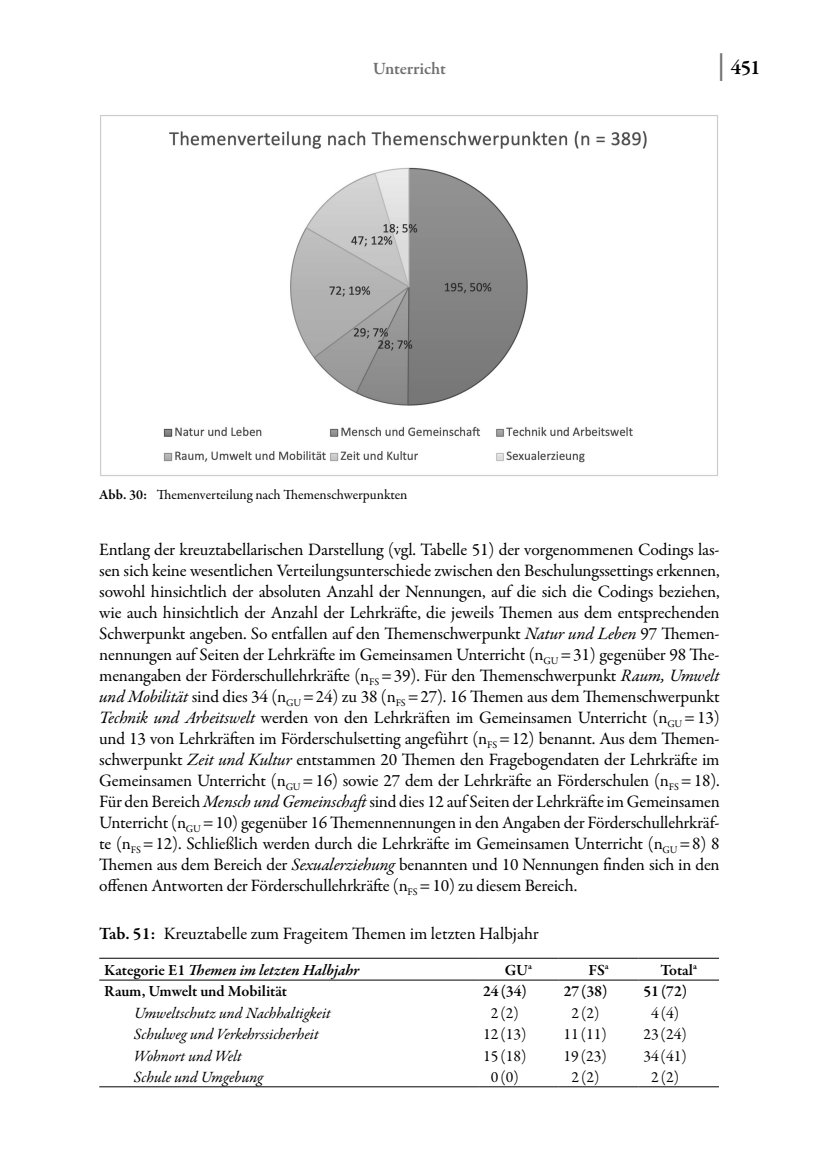
<style>
.page{position:relative;width:819px;height:1166px;background:#fff}
.page>*{position:absolute;margin:0;border:0;box-sizing:border-box;transform-origin:0 0}
.t1{font:600 21px "Garamond Premr Pro";color:#000}
.t2{font:17.5px/21px "Garamond Premr Pro";letter-spacing:-.01em;color:#000;text-align:justify}
.t3{font:600 17.5px "Garamond Premr Pro";letter-spacing:-.01em;color:#6f6f6f}
.t4{font:italic 15.75px "Garamond Premr Pro";letter-spacing:-.005em;color:#000}
.t5{font:15.75px "Garamond Premr Pro";color:#000}
.t6{font:600 15.75px "Garamond Premr Pro";color:#000}
.t7{font:italic 600 15.75px "Garamond Premr Pro";color:#000}
.t8{font:14px "Garamond Premr Pro";letter-spacing:-.005em;color:#000}
.s1{font-size:28px;color:#6f6f6f}
.s2{font-weight:600}
.s3{font-style:italic}
.s4{font-style:normal}
</style>
<div class="page">
<hr style="left:99px;top:1086px;width:379px;height:1px;background:#000">
<hr style="left:478px;top:1086px;width:80px;height:1px;background:#000">
<hr style="left:558px;top:1086px;width:80px;height:1px;background:#000">
<hr style="left:638px;top:1086px;width:81px;height:1px;background:#000">
<hr style="left:99px;top:979px;width:379px;height:1px;background:#000">
<hr style="left:478px;top:979px;width:80px;height:1px;background:#000">
<hr style="left:558px;top:979px;width:80px;height:1px;background:#000">
<hr style="left:638px;top:979px;width:81px;height:1px;background:#000">
<hr style="left:99px;top:958px;width:379px;height:1px;background:#000">
<hr style="left:478px;top:958px;width:80px;height:1px;background:#000">
<hr style="left:558px;top:958px;width:80px;height:1px;background:#000">
<hr style="left:638px;top:958px;width:81px;height:1px;background:#000">
<img style="left:100px;top:115px;width:618px;height:361px">
<p class="t3" style="left:373px;top:58px;width:75px">Unterricht</p>
<p class="t1" style="left:717px;top:55px;width:44px"><span class="s1">|</span> 451</p>
<p class="t8" style="left:99px;top:486px;width:310px"><span class="s2">Abb. 30:</span> Themenverteilung nach Themenschwerpunkten</p>
<p class="t2" style="left:99px;top:539px;width:622px">Entlang der kreuztabellarischen Darstellung (vgl. Tabelle 51) der vorgenommenen Codings las&shy;sen sich keine wesentlichen Verteilungsunterschiede zwischen den Beschulungssettings erkennen, sowohl hinsichtlich der absoluten Anzahl der Nennungen, auf die sich die Codings beziehen, wie auch hinsichtlich der Anzahl der Lehrkräfte, die jeweils Themen aus dem entsprechenden Schwerpunkt angeben. So entfallen auf den Themenschwerpunkt <span class="s3">Natur und Leben</span> 97 Themen&shy;nennungen auf Seiten der Lehrkräfte im Gemeinsamen Unterricht (n<sub>GU</sub> =31) gegenüber 98 The&shy;menangaben der Förderschullehrkräfte (n<sub>FS</sub> =39). Für den Themenschwerpunkt <span class="s3">Raum, Umwelt und Mobilität</span> sind dies 34 (n<sub>GU</sub> =24) zu 38 (n<sub>FS</sub> =27). 16 Themen aus dem Themenschwerpunkt <span class="s3">Technik und Arbeitswelt</span> werden von den Lehrkräften im Gemeinsamen Unterricht (n<sub>GU</sub> =13) und 13 von Lehrkräften im Förderschulsetting angeführt (n<sub>FS</sub> =12) benannt. Aus dem Themen&shy;schwerpunkt <span class="s3">Zeit und Kultur</span> entstammen 20 Themen den Fragebogendaten der Lehrkräfte im Gemeinsamen Unterricht (n<sub>GU</sub> =16) sowie 27 dem der Lehrkräfte an Förderschulen (n<sub>FS</sub> =18).<br>Für den Bereich <span class="s3">Mensch und Gemeinschaft</span> sind dies 12 auf Seiten der Lehrkräfte im Gemeinsamen Unterricht (n<sub>GU</sub> =10) gegenüber 16 Themennennungen in den Angaben der Förderschullehrkräf&shy;te (n<sub>FS</sub> =12). Schließlich werden durch die Lehrkräfte im Gemeinsamen Unterricht (n<sub>GU</sub> =8) 8<br>Themen aus dem Bereich der <span class="s3">Sexualerziehung</span> benannten und 10 Nennungen finden sich in den offenen Antworten der Förderschullehrkräfte (n<sub>FS</sub> =10) zu diesem Bereich.</p>
<p class="t2" style="left:99px;top:924px;width:441px"><span class="s2">Tab. 51:</span> Kreuztabelle zum Frageitem Themen im letzten Halbjahr</p>
<p class="t7" style="left:104px;top:960px;width:256px"><span class="s4">Kategorie E1</span> Themen im letzten Halbjahr</p>
<p class="t6" style="left:504px;top:960px;width:29px">GU<sup>a</sup></p>
<p class="t6" style="left:588px;top:960px;width:22px">FS<sup>a</sup></p>
<p class="t6" style="left:660px;top:960px;width:38px">Total<sup>a</sup></p>
<p class="t6" style="left:104px;top:982px;width:184px">Raum, Umwelt und Mobilität</p>
<p class="t6" style="left:483px;top:982px;width:45px">24 (34)</p>
<p class="t6" style="left:563px;top:982px;width:45px">27 (38)</p>
<p class="t6" style="left:643px;top:982px;width:45px">51 (72)</p>
<p class="t4" style="left:134px;top:1003px;width:198px">Umweltschutz und Nachhaltigkeit</p>
<p class="t5" style="left:491px;top:1003px;width:30px">2 (2)</p>
<p class="t5" style="left:571px;top:1003px;width:30px">2 (2)</p>
<p class="t5" style="left:651px;top:1003px;width:30px">4 (4)</p>
<p class="t4" style="left:134px;top:1024px;width:186px">Schulweg und Verkehrssicherheit</p>
<p class="t5" style="left:483px;top:1024px;width:45px">12 (13)</p>
<p class="t5" style="left:563px;top:1024px;width:45px">11 (11)</p>
<p class="t5" style="left:643px;top:1024px;width:45px">23 (24)</p>
<p class="t4" style="left:134px;top:1045px;width:109px">Wohnort und Welt</p>
<p class="t5" style="left:483px;top:1046px;width:45px">15 (18)</p>
<p class="t5" style="left:563px;top:1046px;width:45px">19 (23)</p>
<p class="t5" style="left:643px;top:1046px;width:45px">34 (41)</p>
<p class="t4" style="left:134px;top:1067px;width:131px">Schule und Umgebung</p>
<p class="t5" style="left:491px;top:1067px;width:30px">0 (0)</p>
<p class="t5" style="left:571px;top:1067px;width:30px">2 (2)</p>
<p class="t5" style="left:651px;top:1067px;width:30px">2 (2)</p>
</div>
